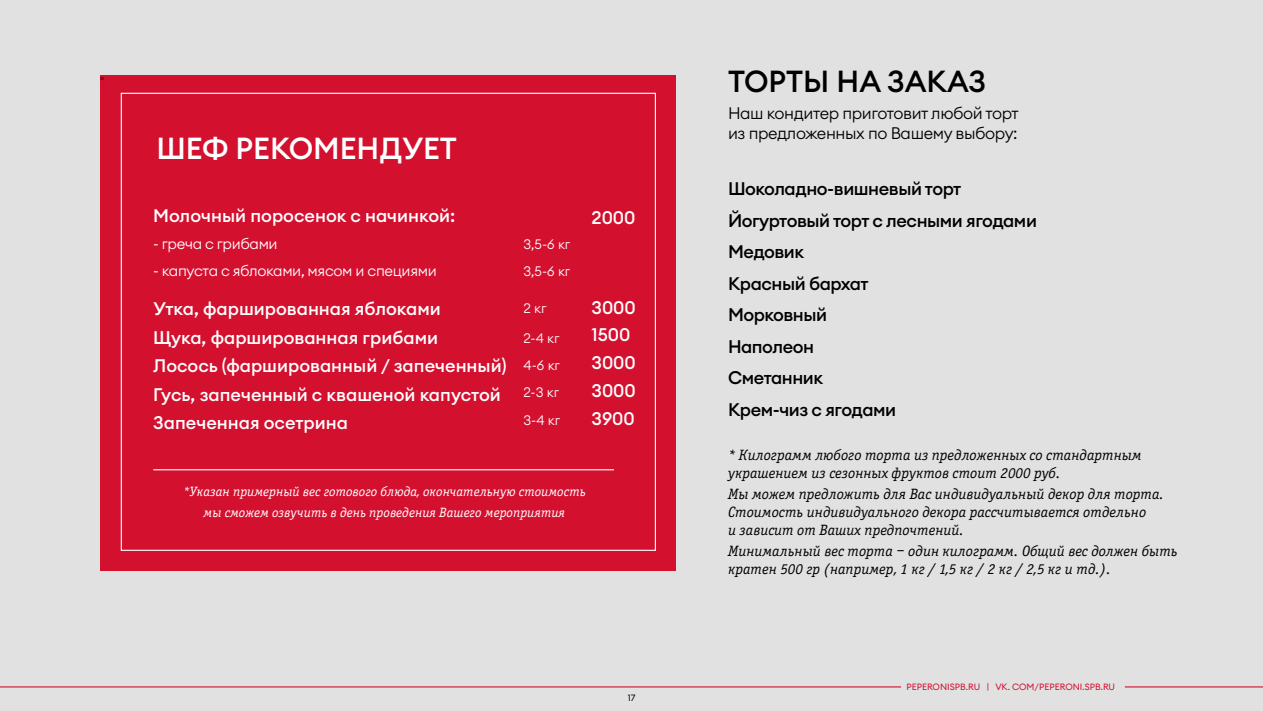
<style>
.page{position:relative;width:1263px;height:711px;background:#fff}
.page>*{position:absolute;margin:0;border:0;box-sizing:border-box;transform-origin:0 0}
.t1{font:500 30px "Euclid Circular A";color:#fff}
.t2{font:500 30px "Euclid Circular A";color:#000}
.t3{font:500 18px/28.5px "Euclid Circular A";color:#fff}
.t4{font:500 18px/31.5px "Euclid Circular A";letter-spacing:-.025em;color:#000}
.t5{font:300 16.5px/19.5px "Euclid Circular A";letter-spacing:-.025em;color:#000}
.t6{font:italic 15px/18px "Officina Serif Book C";color:#000}
.t7{font:300 15px "Euclid Circular A";letter-spacing:-.025em;color:#fff}
.t8{font:italic 13.5px/21px "Officina Serif Book C";color:#fff;text-align:center}
.t9{font:300 13.5px/27px "Euclid Circular A";color:#fff}
.t10{font:9px "Euclid Circular A";color:#d41030}
.t11{font:9px "Euclid Circular A";color:#000}
.t12{font:6.75px "Minion Pro";color:#000}
.s1{font-family:"Euclid Circular A";font-weight:300;font-style:normal}
</style>
<div class="page">
<div style="left:0;top:0;width:1263px;height:710px;background:#e1e1e1"></div>
<hr style="left:0;top:685px;width:901px;height:2px;background:#d41030">
<hr style="left:1125px;top:685px;width:138px;height:2px;background:#d41030">
<div style="left:100px;top:75px;width:576px;height:496px;background:#d4102f"></div>
<hr style="left:153px;top:469px;width:461px;height:1px;background:#fff">
<p class="t12" style="left:100px;top:74px;width:5px">о</p>
<h1 class="t1" style="left:156px;top:128px;width:302px">ШЕФ РЕКОМЕНДУЕТ</h1>
<p class="t3" style="left:153px;top:201px;width:303px">Молочный поросенок с начинкой:</p>
<p class="t7" style="left:153px;top:234px;width:126px">- греча с грибами</p>
<p class="t7" style="left:153px;top:261px;width:285px">- капуста с яблоками, мясом и специями</p>
<p class="t3" style="left:153px;top:294px;width:355px">Утка, фаршированная яблоками<br>Щука, фаршированная грибами<br>Лосось (фаршированный / запеченный)<br>Гусь, запеченный с квашеной капустой<br>Запеченная осетрина</p>
<p class="t9" style="left:523px;top:230px;width:48px">3,5-6 кг<br>3,5-6 кг</p>
<p class="t9" style="left:523px;top:294px;width:25px">2 кг</p>
<p class="t9" style="left:523px;top:324px;width:38px;text-align:justify">2-4 кг 4-6 кг 2-3 кг 3-4 кг</p>
<p class="t3" style="left:591px;top:203px;width:45px">2000</p>
<p class="t3" style="left:591px;top:293px;width:46px;line-height:27.8px">3000<br>1500<br>3000<br>3000<br>3900</p>
<p class="t8" style="left:183px;top:481px;width:404px">*Указан примерный вес готового блюда, окончательную стоимость мы сможем озвучить в день проведения Вашего мероприятия</p>
<p class="t11" style="left:628px;top:691px;width:9px">17</p>
<h1 class="t2" style="left:728px;top:62px;width:259px">ТОРТЫ НА ЗАКАЗ</h1>
<p class="t5" style="left:728px;top:103px;width:292px">Наш кондитер приготовит любой торт из предложенных по Вашему выбору:</p>
<p class="t4" style="left:728px;top:173px;width:310px">Шоколадно-вишневый торт<br>Йогуртовый торт с лесными ягодами<br>Медовик<br>Красный бархат<br>Морковный<br>Наполеон<br>Сметанник<br>Крем-чиз с ягодами</p>
<p class="t6" style="left:728px;top:446px;width:415px">* Килограмм любого торта из предложенных со стандартным украшением из сезонных фруктов стоит 2000 руб.</p>
<p class="t6" style="left:728px;top:485px;width:437px">Мы можем предложить для Вас индивидуальный декор для торта.<br>Стоимость индивидуального декора рассчитывается отдельно<br>и зависит от Ваших предпочтений.</p>
<p class="t6" style="left:728px;top:541px;width:451px">Минимальный вес торта <span class="s1">–</span> один килограмм. Общий вес должен быть кратен 500 гр (например, 1 кг / 1,5 кг / 2 кг / 2,5 кг и тд.).</p>
<p class="t10" style="left:906px;top:680px;width:210px">PEPERONISPB.RU | VK. COM/PEPERONI.SPB.RU</p>
</div>
